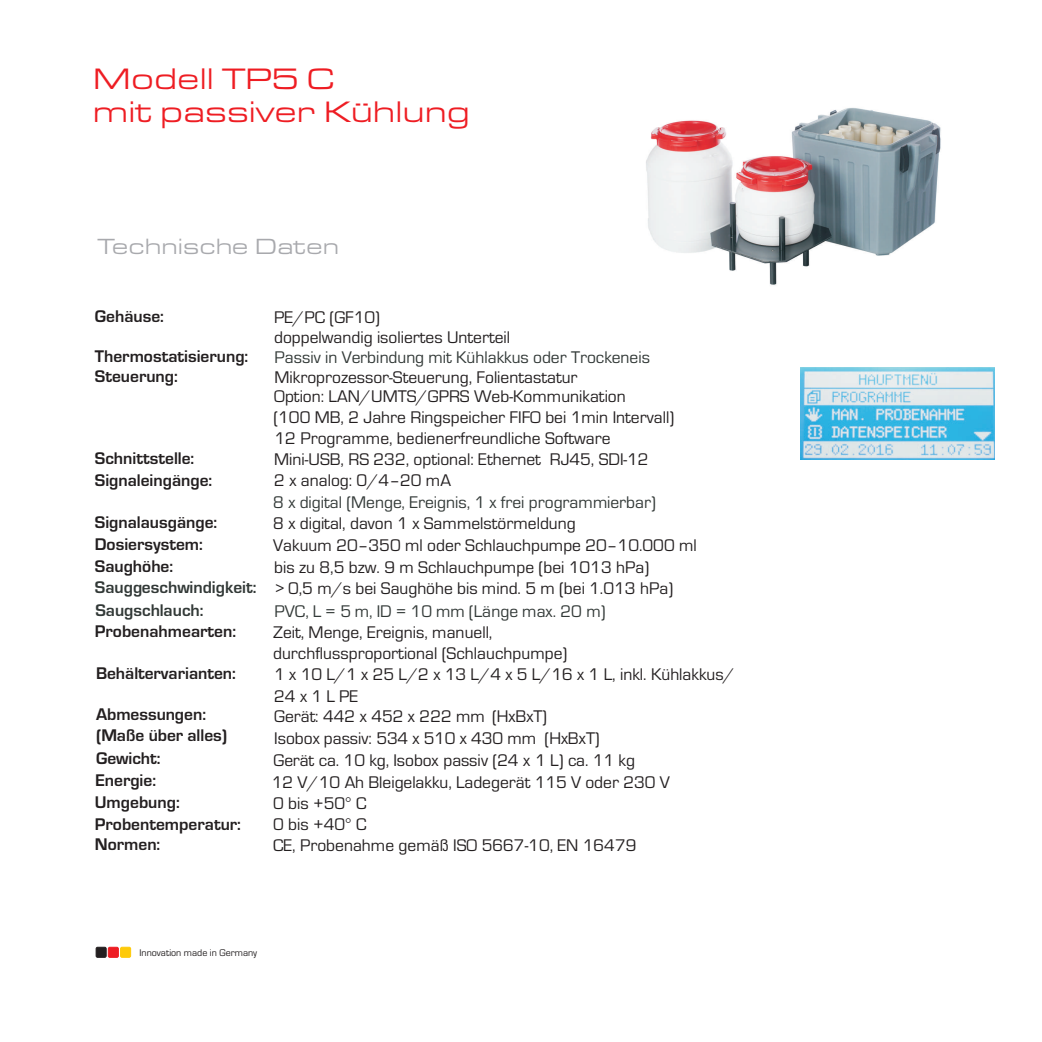
<style>
.page{position:relative;width:1042px;height:1042px;background:#fff}
.page>*{position:absolute;margin:0;border:0;box-sizing:border-box;transform-origin:0 0}
.t1{font:30.62px/33.2px "Eurostile Extended Roman DTC";color:#ee1d23}
.t2{font:22.75px "Eurostile Extended Roman DTC";color:#a8a9ad}
.t3{font:17.5px/21.2px "Eurostile";color:#231f20}
.t4{font:700 17.5px/21.2px "Eurostile";color:#231f20}
.t5{font:17.5px "Eurostile";color:#323937}
.t6{font:9.97px "Eurostile";color:#231f20}
.s1{font-weight:700;color:#323937}
</style>
<div class="page">
<img style="left:646px;top:108px;width:295px;height:177px">
<img style="left:800px;top:367px;width:194px;height:93px">
<div style="left:96px;top:947px;width:10px;height:10px;background:#231f20;border:1px solid #231f20;border-radius:2px"></div>
<div style="left:108px;top:947px;width:11px;height:10px;background:#ee1d23;border:1px solid #ee1d23;border-radius:2px"></div>
<div style="left:120px;top:947px;width:11px;height:10px;background:#feca0a;border:1px solid #feca0a;border-radius:2px"></div>
<h1 class="t1" style="left:93px;top:66px;width:378px">Modell TP5 C<br>mit passiver Kühlung</h1>
<h2 class="t2" style="left:98px;top:238px;width:243px">Technische Daten</h2>
<p class="t4" style="left:95px;top:308px;width:71px">Gehäuse:</p>
<p class="t3" style="left:274px;top:309px;width:238px;line-height:19.8px">PE/PC (GF10)<br>doppelwandig isoliertes Unterteil</p>
<p class="t4" style="left:95px;top:347px;width:155px">Thermostatisierung:</p>
<p class="t5" style="left:274px;top:351px;width:377px">Passiv in Verbindung mit Kühlakkus oder Trockeneis</p>
<p class="t4" style="left:95px;top:367px;width:84px">Steuerung:</p>
<p class="t3" style="left:274px;top:368px;width:304px">Mikroprozessor-Steuerung, Folientastatur</p>
<p class="t3" style="left:274px;top:388px;width:353px">Option: LAN/UMTS/GPRS Web-Kommunikation</p>
<p class="t3" style="left:273px;top:408px;width:402px">(100 MB, 2 Jahre Ringspeicher FIFO bei 1min Intervall)</p>
<p class="t3" style="left:274px;top:429px;width:337px">12 Programme, bedienerfreundliche Software</p>
<p class="t4" style="left:95px;top:450px;width:101px">Schnittstelle:</p>
<p class="t4" style="left:95px;top:472px;width:119px">Signaleingänge:</p>
<p class="t4" style="left:95px;top:513px;width:124px">Signalausgänge:</p>
<p class="t3" style="left:274px;top:451px;width:376px;line-height:20.5px">Mini-USB, RS 232, optional: Ethernet RJ45, SDI-12<br>2 x analog: 0/4–20 mA</p>
<p class="t3" style="left:273px;top:514px;width:304px">8 x digital, davon 1 x Sammelstörmeldung</p>
<p class="t5" style="left:273px;top:496px;width:384px">8 x digital (Menge, Ereignis, 1 x frei programmierbar)</p>
<p class="t4" style="left:95px;top:535px;width:110px;line-height:22.1px">Dosiersystem:<br>Saughöhe:</p>
<p class="t3" style="left:273px;top:536px;width:425px">Vakuum 20–350 ml oder Schlauchpumpe 20–10.000 ml</p>
<p class="t3" style="left:274px;top:558px;width:376px">bis zu 8,5 bzw. 9 m Schlauchpumpe (bei 1013 hPa)</p>
<p class="t3" style="left:95px;top:580px;width:580px"><span class="s1">Sauggeschwindigkeit:</span> &gt; 0,5 m/s bei Saughöhe bis mind. 5 m (bei 1.013 hPa)<br><span class="s1">Saugschlauch:</span></p>
<p class="t5" style="left:275px;top:605px;width:332px">PVC, L = 5 m, ID = 10 mm (Länge max. 20 m)</p>
<p class="t4" style="left:95px;top:622px;width:143px">Probenahmearten:</p>
<p class="t3" style="left:273px;top:623px;width:221px">Zeit, Menge, Ereignis, manuell,</p>
<p class="t3" style="left:273px;top:644px;width:296px">durchflussproportional (Schlauchpumpe)</p>
<p class="t4" style="left:96px;top:664px;width:141px">Behältervarianten:</p>
<p class="t3" style="left:274px;top:665px;width:462px">1 x 10 L/1 x 25 L/2 x 13 L/4 x 5 L/16 x 1 L, inkl. Kühlakkus/<br>24 x 1 L PE</p>
<p class="t3" style="left:545px;top:729px;width:56px">(HxBxT)</p>
<p class="t4" style="left:96px;top:705px;width:112px">Abmessungen:</p>
<p class="t3" style="left:274px;top:707px;width:274px">Gerät: 442 x 452 x 222 mm (HxBxT)</p>
<p class="t3" style="left:274px;top:751px;width:363px">Gerät ca. 10 kg, Isobox passiv (24 x 1 L) ca. 11 kg</p>
<p class="t4" style="left:95px;top:726px;width:133px;line-height:22.6px">(Maße über alles)<br>Gewicht:<br>Energie:</p>
<p class="t3" style="left:274px;top:729px;width:264px">Isobox passiv: 534 x 510 x 430 mm</p>
<p class="t3" style="left:272px;top:773px;width:400px">12 V/10 Ah Bleigelakku, Ladegerät 115 V oder 230 V</p>
<p class="t4" style="left:95px;top:793px;width:148px">Umgebung:<br>Probentemperatur:<br>Normen:</p>
<p class="t3" style="left:273px;top:794px;width:365px">0 bis +50° C<br>0 bis +40° C<br>CE, Probenahme gemäß ISO 5667-10, EN 16479</p>
<p class="t6" style="left:139px;top:949px;width:119px">Innovation made in Germany</p>
</div>
